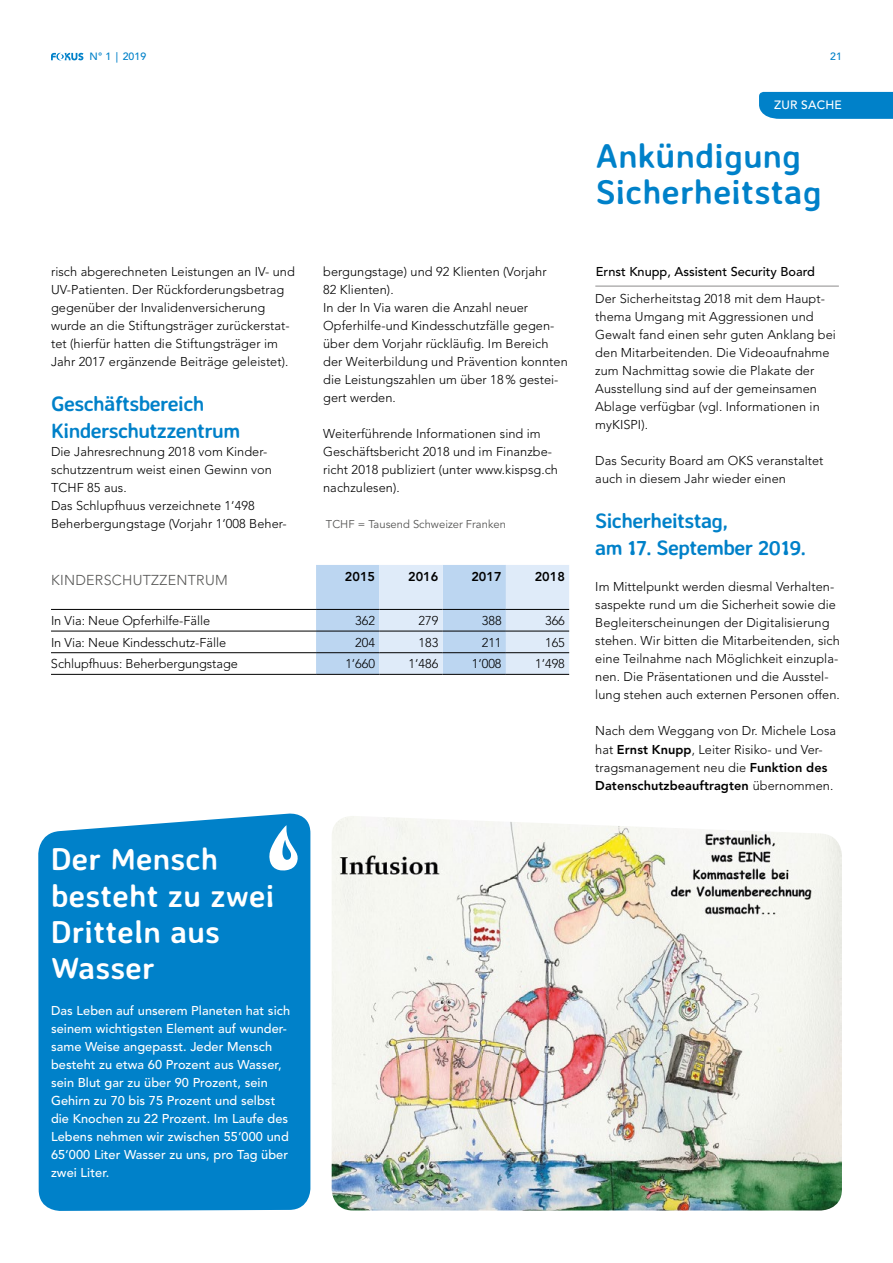
<style>
.page{position:relative;width:893px;height:1263px;background:#fff}
.page>*{position:absolute;margin:0;border:0;box-sizing:border-box;transform-origin:0 0}
.t1{font:700 34.5px/36px "Averia Sans Libre";letter-spacing:.005em;color:#0081c9}
.t2{font:700 31.5px/36px "Averia Sans Libre";letter-spacing:.005em;color:#fff}
.t3{font:700 21px/27px "Averia Sans Libre";letter-spacing:-.03em;color:#0081c9}
.t4{font:300 14.25px "Avenir LT Std";letter-spacing:.02em;color:#575756}
.t5{font:300 12.75px/18px "Avenir LT Std";letter-spacing:.005em;color:#000}
.t6{font:500 12.75px/18px "Avenir LT Std";letter-spacing:.005em;color:#fff}
.t7{font:500 12.75px "Avenir LT Std";color:#000}
.t8{font:800 12.75px "Avenir LT Std";color:#000}
.t9{font:500 12px "Avenir LT Std";letter-spacing:.02em;color:#fff}
.t10{font:11.25px "Avenir LT Std";color:#575756}
.t11{font:500 10.5px "Avenir LT Std";letter-spacing:.01em;color:#0081c9}
.s1{font-weight:800}
</style>
<div class="page">
<svg style="left:316px;top:565px;width:253px;height:109px;background:#cbdef3"></svg>
<hr style="left:51px;top:609px;width:265px;height:1px;background:#000">
<hr style="left:316px;top:609px;width:63px;height:1px;background:#000">
<hr style="left:379px;top:609px;width:64px;height:1px;background:#000">
<hr style="left:443px;top:609px;width:63px;height:1px;background:#000">
<hr style="left:506px;top:609px;width:63px;height:1px;background:#000">
<hr style="left:51px;top:631px;width:265px;height:1px;background:#000">
<hr style="left:316px;top:631px;width:63px;height:1px;background:#000">
<hr style="left:379px;top:631px;width:64px;height:1px;background:#000">
<hr style="left:443px;top:631px;width:63px;height:1px;background:#000">
<hr style="left:506px;top:631px;width:63px;height:1px;background:#000">
<hr style="left:51px;top:652px;width:265px;height:1px;background:#000">
<hr style="left:316px;top:652px;width:63px;height:1px;background:#000">
<hr style="left:379px;top:652px;width:64px;height:1px;background:#000">
<hr style="left:443px;top:652px;width:63px;height:1px;background:#000">
<hr style="left:506px;top:652px;width:63px;height:1px;background:#000">
<hr style="left:51px;top:674px;width:265px;height:1px;background:#000">
<hr style="left:316px;top:674px;width:63px;height:1px;background:#000">
<hr style="left:379px;top:674px;width:64px;height:1px;background:#000">
<hr style="left:443px;top:674px;width:63px;height:1px;background:#000">
<hr style="left:506px;top:674px;width:63px;height:1px;background:#000">
<hr style="left:595px;top:285px;width:244px;height:2px;background:#b3b2b2">
<div style="left:38px;top:813px;width:272px;height:398px;background:#0081c9"></div>
<svg style="left:269px;top:825px;width:29px;height:46px"></svg>
<img style="left:332px;top:816px;width:510px;height:394px">
<div style="left:759px;top:92px;width:134px;height:27px;background:#0081c9"></div>
<svg style="left:51px;top:53px;width:32px;height:7px"></svg>
<p class="t11" style="left:90px;top:51px;width:58px">N° 1 | 2019</p>
<p class="t5" style="left:51px;top:263px;width:245px">risch abgerechneten Leistungen an IV- und UV-Patienten. Der Rückforderungsbetrag gegenüber der Invalidenversicherung wurde an die Stiftungsträger zurückerstat&shy;tet (hierfür hatten die Stiftungsträger im Jahr 2017 ergänzende Beiträge geleistet).</p>
<h3 class="t3" style="left:51px;top:390px;width:191px">Geschäftsbereich<br>Kinderschutzzentrum</h3>
<p class="t5" style="left:51px;top:443px;width:236px">Die Jahresrechnung 2018 vom Kinder&shy;schutzzentrum weist einen Gewinn von TCHF 85 aus.<br>Das Schlupfhuus verzeichnete 1‘498<br>Beherbergungstage (Vorjahr 1‘008 Beher-</p>
<p class="t5" style="left:323px;top:263px;width:246px">bergungstage) und 92 Klienten (Vorjahr<br>82 Klienten).<br>In der In Via waren die Anzahl neuer Opferhilfe-und Kindesschutzfälle gegen&shy;über dem Vorjahr rückläufig. Im Bereich der Weiterbildung und Prävention konnten die Leistungszahlen um über 18% gestei&shy;gert werden.</p>
<p class="t5" style="left:323px;top:425px;width:236px">Weiterführende Informationen sind im Geschäftsbericht 2018 und im Finanzbe&shy;richt 2018 publiziert (unter www.kispsg.ch nachzulesen).</p>
<p class="t10" style="left:326px;top:518px;width:182px">TCHF = Tausend Schweizer Franken</p>
<p class="t4" style="left:51px;top:572px;width:178px">KINDERSCHUTZZENTRUM</p>
<p class="t8" style="left:345px;top:569px;width:32px">2015</p>
<p class="t8" style="left:408px;top:569px;width:32px">2016</p>
<p class="t8" style="left:471px;top:569px;width:32px">2017</p>
<p class="t8" style="left:535px;top:569px;width:32px">2018</p>
<p class="t5" style="left:51px;top:612px;width:161px">In Via: Neue Opferhilfe-Fälle</p>
<p class="t5" style="left:355px;top:612px;width:21px">362</p>
<p class="t5" style="left:419px;top:612px;width:21px">279</p>
<p class="t5" style="left:482px;top:612px;width:21px">388</p>
<p class="t5" style="left:545px;top:612px;width:21px">366</p>
<p class="t5" style="left:51px;top:633px;width:177px">In Via: Neue Kindesschutz-Fälle</p>
<p class="t5" style="left:355px;top:633px;width:21px">204</p>
<p class="t5" style="left:419px;top:633px;width:21px">183</p>
<p class="t5" style="left:482px;top:633px;width:21px">211</p>
<p class="t5" style="left:545px;top:633px;width:21px">165</p>
<p class="t5" style="left:51px;top:655px;width:188px">Schlupfhuus: Beherbergungstage</p>
<p class="t5" style="left:345px;top:655px;width:31px">1‘660</p>
<p class="t5" style="left:409px;top:655px;width:31px">1‘486</p>
<p class="t5" style="left:472px;top:655px;width:31px">1‘008</p>
<p class="t5" style="left:535px;top:655px;width:31px">1‘498</p>
<h2 class="t2" style="left:51px;top:841px;width:225px">Der Mensch besteht zu zwei<br>Dritteln aus<br>Wasser</h2>
<p class="t6" style="left:51px;top:1001px;width:241px">Das Leben auf unserem Planeten hat sich seinem wichtigsten Element auf wunder&shy;same Weise angepasst. Jeder Mensch besteht zu etwa 60 Prozent aus Wasser, sein Blut gar zu über 90 Prozent, sein Gehirn zu 70 bis 75 Prozent und selbst die Knochen zu 22 Prozent. Im Laufe des Lebens nehmen wir zwischen 55‘000 und 65‘000 Liter Wasser zu uns, pro Tag über zwei Liter.</p>
<p class="t11" style="left:830px;top:51px;width:13px">21</p>
<p class="t9" style="left:774px;top:98px;width:69px">ZUR SACHE</p>
<h1 class="t1" style="left:596px;top:137px;width:227px">Ankündigung<br>Sicherheitstag</h1>
<p class="t7" style="left:596px;top:265px;width:221px">Ernst Knupp, Assistent Security Board</p>
<p class="t5" style="left:595px;top:290px;width:242px">Der Sicherheitstag 2018 mit dem Haupt&shy;thema Umgang mit Aggressionen und Gewalt fand einen sehr guten Anklang bei den Mitarbeitenden. Die Videoaufnahme zum Nachmittag sowie die Plakate der Ausstellung sind auf der gemeinsamen Ablage verfügbar (vgl. Informationen in myKISPI).</p>
<p class="t5" style="left:595px;top:452px;width:230px">Das Security Board am OKS veranstaltet auch in diesem Jahr wieder einen</p>
<h3 class="t3" style="left:595px;top:507px;width:213px">Sicherheitstag,<br>am 17. September 2019.</h3>
<p class="t5" style="left:595px;top:578px;width:246px">Im Mittelpunkt werden diesmal Verhalten&shy;saspekte rund um die Sicherheit sowie die Begleiterscheinungen der Digitalisierung stehen. Wir bitten die Mitarbeitenden, sich eine Teilnahme nach Möglichkeit einzupla&shy;nen. Die Präsentationen und die Ausstel&shy;lung stehen auch externen Personen offen.</p>
<p class="t5" style="left:595px;top:722px;width:242px">Nach dem Weggang von Dr. Michele Losa hat <span class="s1">Ernst Knupp</span>, Leiter Risiko- und Ver&shy;tragsmanagement neu die <span class="s1">Funktion des Datenschutzbeauftragten</span> übernommen.</p>
</div>
